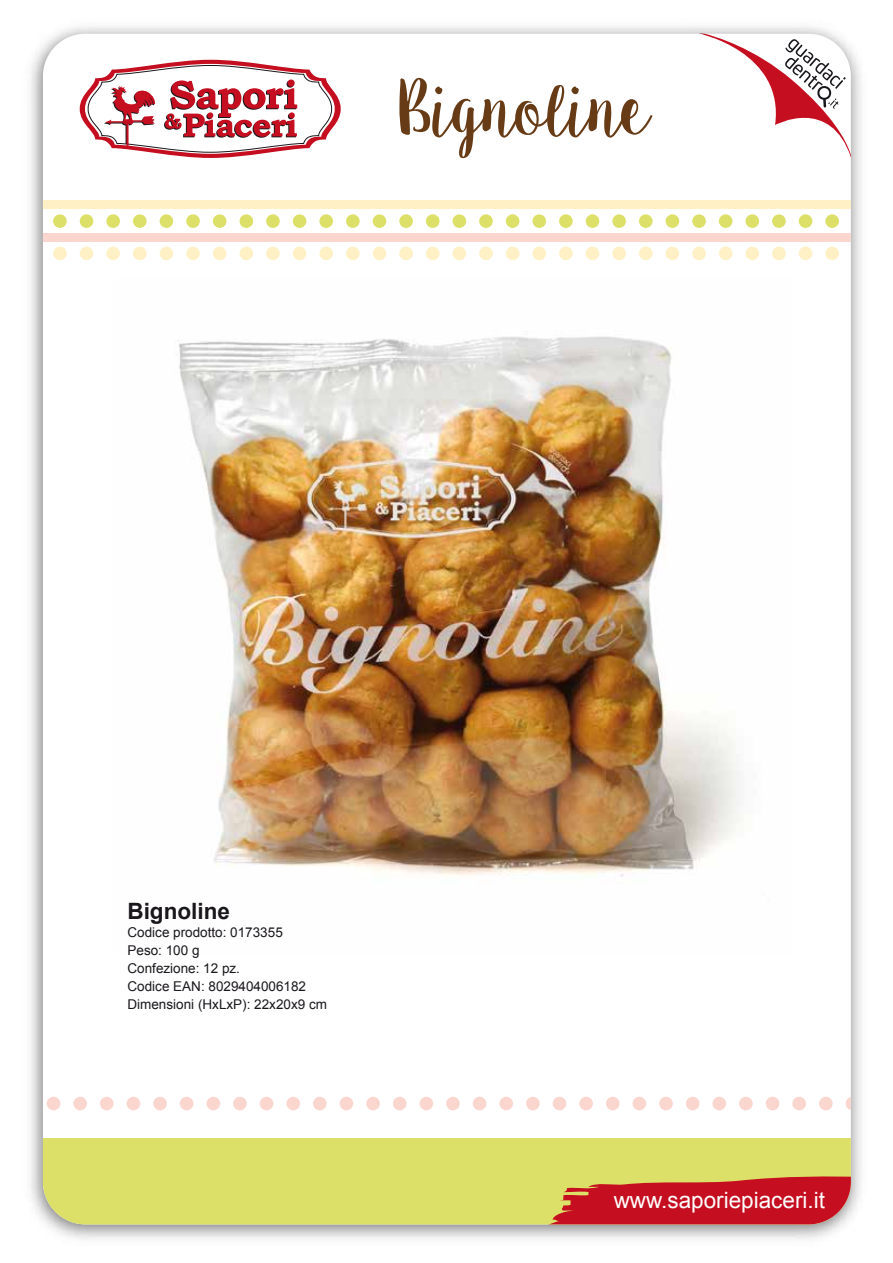
<style>
.page{position:relative;width:893px;height:1263px;background:#fff}
.page>*{position:absolute;margin:0;border:0;box-sizing:border-box;transform-origin:0 0}
.t1{font:72.6px "Sweet Pea";letter-spacing:-.07em;color:#673b15}
.t2{font:22.5px "Arial";color:#fff}
.t3{font:700 22.5px "Arial";color:#1a171c}
.t4{font:13.5px/18px "Arial";color:#1a171c}
</style>
<div class="page">
<img style="left:30px;top:27px;width:831px;height:1213px">
<div style="left:43px;top:34px;width:808px;height:1190px;background:#fff;border-radius:43px"></div>
<svg style="left:80px;top:60px;width:261px;height:98px"></svg>
<div style="left:43px;top:200px;width:808px;height:9px;background:#fff0c5"></div>
<div style="left:43px;top:233px;width:808px;height:8px;background:#fad6cf"></div>
<div style="left:43px;top:1139px;width:808px;height:85px;background:#dde068"></div>
<div style="left:53px;top:214px;width:14px;height:14px;background:#dde068;border-radius:50%"></div>
<div style="left:80px;top:214px;width:13px;height:14px;background:#dde068;border-radius:50%"></div>
<div style="left:106px;top:214px;width:14px;height:14px;background:#dde068;border-radius:50%"></div>
<div style="left:133px;top:214px;width:14px;height:14px;background:#dde068;border-radius:50%"></div>
<div style="left:160px;top:214px;width:13px;height:14px;background:#dde068;border-radius:50%"></div>
<div style="left:186px;top:214px;width:14px;height:14px;background:#dde068;border-radius:50%"></div>
<div style="left:213px;top:214px;width:13px;height:14px;background:#dde068;border-radius:50%"></div>
<div style="left:240px;top:214px;width:13px;height:14px;background:#dde068;border-radius:50%"></div>
<div style="left:266px;top:214px;width:14px;height:14px;background:#dde068;border-radius:50%"></div>
<div style="left:293px;top:214px;width:13px;height:14px;background:#dde068;border-radius:50%"></div>
<div style="left:319px;top:214px;width:14px;height:14px;background:#dde068;border-radius:50%"></div>
<div style="left:346px;top:214px;width:14px;height:14px;background:#dde068;border-radius:50%"></div>
<div style="left:373px;top:214px;width:13px;height:14px;background:#dde068;border-radius:50%"></div>
<div style="left:399px;top:214px;width:14px;height:14px;background:#dde068;border-radius:50%"></div>
<div style="left:426px;top:214px;width:13px;height:14px;background:#dde068;border-radius:50%"></div>
<div style="left:453px;top:214px;width:13px;height:14px;background:#dde068;border-radius:50%"></div>
<div style="left:479px;top:214px;width:14px;height:14px;background:#dde068;border-radius:50%"></div>
<div style="left:506px;top:214px;width:13px;height:14px;background:#dde068;border-radius:50%"></div>
<div style="left:532px;top:214px;width:14px;height:14px;background:#dde068;border-radius:50%"></div>
<div style="left:559px;top:214px;width:14px;height:14px;background:#dde068;border-radius:50%"></div>
<div style="left:586px;top:214px;width:13px;height:14px;background:#dde068;border-radius:50%"></div>
<div style="left:612px;top:214px;width:14px;height:14px;background:#dde068;border-radius:50%"></div>
<div style="left:639px;top:214px;width:14px;height:14px;background:#dde068;border-radius:50%"></div>
<div style="left:666px;top:214px;width:13px;height:14px;background:#dde068;border-radius:50%"></div>
<div style="left:692px;top:214px;width:14px;height:14px;background:#dde068;border-radius:50%"></div>
<div style="left:719px;top:214px;width:13px;height:14px;background:#dde068;border-radius:50%"></div>
<div style="left:745px;top:214px;width:14px;height:14px;background:#dde068;border-radius:50%"></div>
<div style="left:772px;top:214px;width:14px;height:14px;background:#dde068;border-radius:50%"></div>
<div style="left:799px;top:214px;width:13px;height:14px;background:#dde068;border-radius:50%"></div>
<div style="left:825px;top:214px;width:14px;height:14px;background:#dde068;border-radius:50%"></div>
<div style="left:53px;top:247px;width:14px;height:13px;background:#fff0c5;border-radius:50%"></div>
<div style="left:80px;top:247px;width:13px;height:13px;background:#fff0c5;border-radius:50%"></div>
<div style="left:106px;top:247px;width:14px;height:13px;background:#fff0c5;border-radius:50%"></div>
<div style="left:133px;top:247px;width:14px;height:13px;background:#fff0c5;border-radius:50%"></div>
<div style="left:160px;top:247px;width:13px;height:13px;background:#fff0c5;border-radius:50%"></div>
<div style="left:186px;top:247px;width:14px;height:13px;background:#fff0c5;border-radius:50%"></div>
<div style="left:213px;top:247px;width:13px;height:13px;background:#fff0c5;border-radius:50%"></div>
<div style="left:240px;top:247px;width:13px;height:13px;background:#fff0c5;border-radius:50%"></div>
<div style="left:266px;top:247px;width:14px;height:13px;background:#fff0c5;border-radius:50%"></div>
<div style="left:293px;top:247px;width:13px;height:13px;background:#fff0c5;border-radius:50%"></div>
<div style="left:319px;top:247px;width:14px;height:13px;background:#fff0c5;border-radius:50%"></div>
<div style="left:346px;top:247px;width:14px;height:13px;background:#fff0c5;border-radius:50%"></div>
<div style="left:373px;top:247px;width:13px;height:13px;background:#fff0c5;border-radius:50%"></div>
<div style="left:399px;top:247px;width:14px;height:13px;background:#fff0c5;border-radius:50%"></div>
<div style="left:426px;top:247px;width:13px;height:13px;background:#fff0c5;border-radius:50%"></div>
<div style="left:453px;top:247px;width:13px;height:13px;background:#fff0c5;border-radius:50%"></div>
<div style="left:479px;top:247px;width:14px;height:13px;background:#fff0c5;border-radius:50%"></div>
<div style="left:506px;top:247px;width:13px;height:13px;background:#fff0c5;border-radius:50%"></div>
<div style="left:532px;top:247px;width:14px;height:13px;background:#fff0c5;border-radius:50%"></div>
<div style="left:559px;top:247px;width:14px;height:13px;background:#fff0c5;border-radius:50%"></div>
<div style="left:586px;top:247px;width:13px;height:13px;background:#fff0c5;border-radius:50%"></div>
<div style="left:612px;top:247px;width:14px;height:13px;background:#fff0c5;border-radius:50%"></div>
<div style="left:639px;top:247px;width:14px;height:13px;background:#fff0c5;border-radius:50%"></div>
<div style="left:666px;top:247px;width:13px;height:13px;background:#fff0c5;border-radius:50%"></div>
<div style="left:692px;top:247px;width:14px;height:13px;background:#fff0c5;border-radius:50%"></div>
<div style="left:719px;top:247px;width:13px;height:13px;background:#fff0c5;border-radius:50%"></div>
<div style="left:745px;top:247px;width:14px;height:13px;background:#fff0c5;border-radius:50%"></div>
<div style="left:772px;top:247px;width:14px;height:13px;background:#fff0c5;border-radius:50%"></div>
<div style="left:799px;top:247px;width:13px;height:13px;background:#fff0c5;border-radius:50%"></div>
<div style="left:825px;top:247px;width:14px;height:13px;background:#fff0c5;border-radius:50%"></div>
<div style="left:47px;top:1097px;width:13px;height:13px;background:#fad6cf;border-radius:50%"></div>
<div style="left:73px;top:1097px;width:14px;height:13px;background:#fad6cf;border-radius:50%"></div>
<div style="left:100px;top:1097px;width:14px;height:13px;background:#fad6cf;border-radius:50%"></div>
<div style="left:127px;top:1097px;width:13px;height:13px;background:#fad6cf;border-radius:50%"></div>
<div style="left:153px;top:1097px;width:14px;height:13px;background:#fad6cf;border-radius:50%"></div>
<div style="left:180px;top:1097px;width:13px;height:13px;background:#fad6cf;border-radius:50%"></div>
<div style="left:207px;top:1097px;width:13px;height:13px;background:#fad6cf;border-radius:50%"></div>
<div style="left:233px;top:1097px;width:14px;height:13px;background:#fad6cf;border-radius:50%"></div>
<div style="left:260px;top:1097px;width:13px;height:13px;background:#fad6cf;border-radius:50%"></div>
<div style="left:286px;top:1097px;width:14px;height:13px;background:#fad6cf;border-radius:50%"></div>
<div style="left:313px;top:1097px;width:14px;height:13px;background:#fad6cf;border-radius:50%"></div>
<div style="left:340px;top:1097px;width:13px;height:13px;background:#fad6cf;border-radius:50%"></div>
<div style="left:366px;top:1097px;width:14px;height:13px;background:#fad6cf;border-radius:50%"></div>
<div style="left:393px;top:1097px;width:13px;height:13px;background:#fad6cf;border-radius:50%"></div>
<div style="left:420px;top:1097px;width:13px;height:13px;background:#fad6cf;border-radius:50%"></div>
<div style="left:446px;top:1097px;width:14px;height:13px;background:#fad6cf;border-radius:50%"></div>
<div style="left:473px;top:1097px;width:13px;height:13px;background:#fad6cf;border-radius:50%"></div>
<div style="left:499px;top:1097px;width:14px;height:13px;background:#fad6cf;border-radius:50%"></div>
<div style="left:526px;top:1097px;width:14px;height:13px;background:#fad6cf;border-radius:50%"></div>
<div style="left:553px;top:1097px;width:13px;height:13px;background:#fad6cf;border-radius:50%"></div>
<div style="left:579px;top:1097px;width:14px;height:13px;background:#fad6cf;border-radius:50%"></div>
<div style="left:606px;top:1097px;width:14px;height:13px;background:#fad6cf;border-radius:50%"></div>
<div style="left:633px;top:1097px;width:13px;height:13px;background:#fad6cf;border-radius:50%"></div>
<div style="left:659px;top:1097px;width:14px;height:13px;background:#fad6cf;border-radius:50%"></div>
<div style="left:686px;top:1097px;width:13px;height:13px;background:#fad6cf;border-radius:50%"></div>
<div style="left:712px;top:1097px;width:14px;height:13px;background:#fad6cf;border-radius:50%"></div>
<div style="left:739px;top:1097px;width:14px;height:13px;background:#fad6cf;border-radius:50%"></div>
<div style="left:766px;top:1097px;width:13px;height:13px;background:#fad6cf;border-radius:50%"></div>
<div style="left:792px;top:1097px;width:14px;height:13px;background:#fad6cf;border-radius:50%"></div>
<div style="left:819px;top:1097px;width:14px;height:13px;background:#fad6cf;border-radius:50%"></div>
<svg style="left:846px;top:1097px;width:5px;height:13px"></svg>
<svg style="left:550px;top:1176px;width:301px;height:48px"></svg>
<svg style="left:658px;top:26px;width:204px;height:145px"></svg>
<img style="left:178px;top:336px;width:564px;height:541px">
<h1 class="t1" style="left:397px;top:66px;width:258px">Bignoline</h1>
<h2 class="t3" style="left:127px;top:896px;width:104px">Bignoline</h2>
<p class="t4" style="left:127px;top:923px;width:201px">Codice prodotto: 0173355<br>Peso: 100 g<br>Confezione: 12 pz.<br>Codice EAN: 8029404006182<br>Dimensioni (HxLxP): 22x20x9 cm</p>
<h2 class="t2" style="left:614px;top:1186px;width:213px">www.saporiepiaceri.it</h2>
</div>
